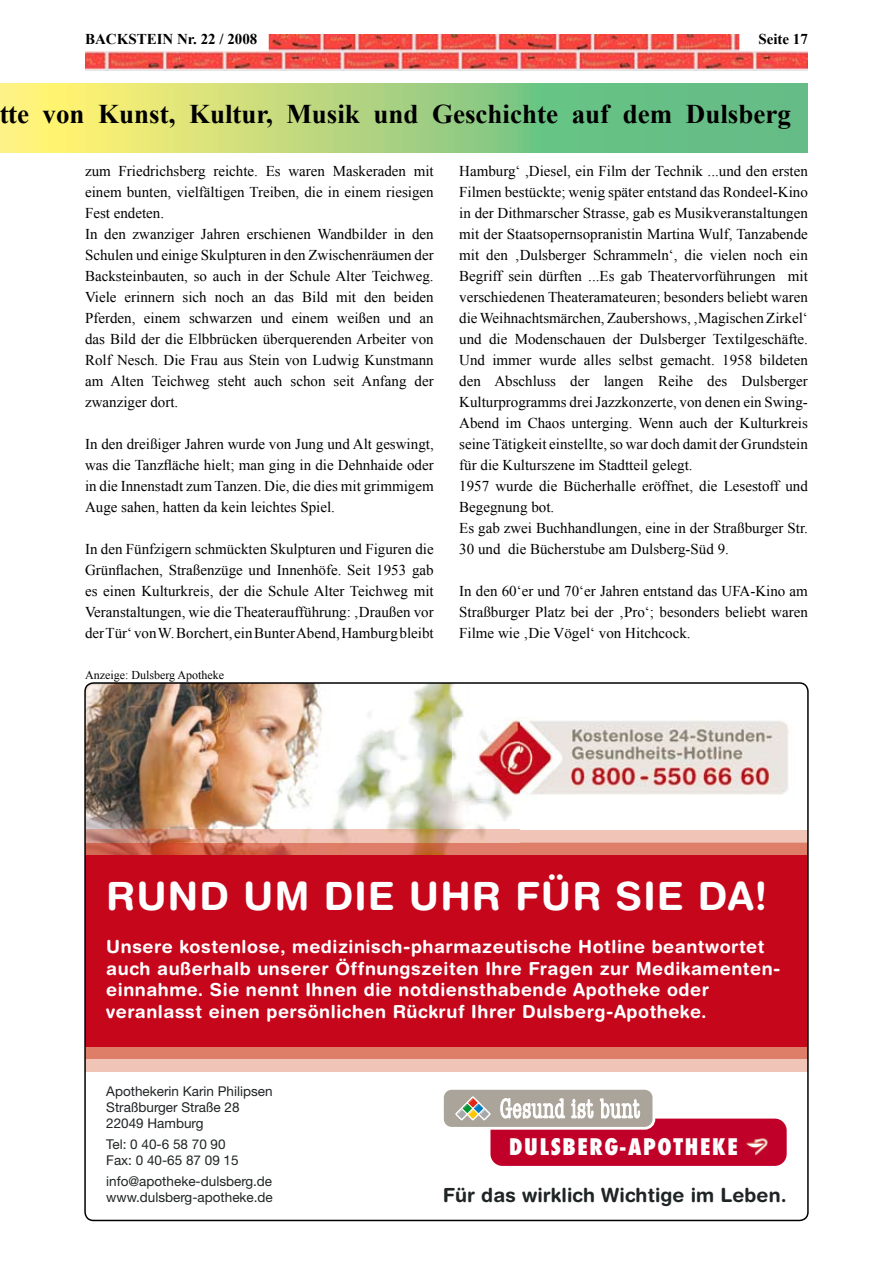
<style>
.page{position:relative;width:893px;height:1263px;background:#fff}
.page>*{position:absolute;margin:0;border:0;box-sizing:border-box;transform-origin:0 0}
.t1{font:700 39px "Helvetica Rounded LT";letter-spacing:.03em;color:#fff}
.t2{font:700 27px "Times New Roman";color:#000}
.t3{font:800 condensed 25.2px "Futura EF";letter-spacing:.07em;color:#fff}
.t4{font:700 19.5px "Helvetica Rounded LT";letter-spacing:.005em;color:#1f2424}
.t5{font:700 18px/21.6px "Helvetica Rounded LT";letter-spacing:.03em;color:#fff}
.t6{font:15px/21px "Times New Roman";color:#000;text-align:justify}
.t7{font:700 15px "Times New Roman";color:#000}
.t8{font:13.5px/16.2px "Helvetica Neue LT Std";color:#1f2424}
.t9{font:12px "Times New Roman";color:#000}
</style>
<div class="page">
<img style="left:85px;top:34px;width:723px;height:36px">
<div style="left:739px;top:29px;width:73px;height:22px;background:#fff"></div>
<div style="left:80px;top:30px;width:189px;height:21px;background:#fff"></div>
<div style="left:490px;top:1118px;width:297px;height:48px;background:#c1002a;border-radius:12px"></div>
<div style="left:442px;top:1088px;width:212px;height:40px;background:#aaa49a;border-radius:9px"></div>
<div style="left:441px;top:1087px;width:214px;height:43px;border:3px solid #fff;border-radius:9px"></div>
<svg style="left:600px;top:1098px;width:40px;height:21px"></svg>
<svg style="left:500px;top:1098px;width:65px;height:21px"></svg>
<svg style="left:571px;top:1098px;width:23px;height:21px"></svg>
<svg style="left:455px;top:1096px;width:36px;height:24px"></svg>
<img style="left:746px;top:1138px;width:22px;height:18px">
<img style="left:87px;top:685px;width:433px;height:145px">
<img style="left:453px;top:717px;width:336px;height:83px">
<div style="left:85px;top:1046px;width:723px;height:13px;background:#df7e68"></div>
<div style="left:85px;top:1059px;width:723px;height:13px;background:#f0c5b7"></div>
<div style="left:520px;top:842px;width:288px;height:13px;background:#df7e68"></div>
<img style="left:87px;top:830px;width:433px;height:25px">
<div style="left:520px;top:830px;width:288px;height:12px;background:#f0c5b7"></div>
<img style="left:85px;top:842px;width:435px;height:1px">
<div style="left:85px;top:855px;width:723px;height:191px;background:#c6061b"></div>
<svg style="left:0;top:84px;width:807px;height:69px;background:#a6d37f"></svg>
<p class="t7" style="left:85px;top:29px;width:174px">BACKSTEIN Nr. 22 / 2008</p>
<p class="t7" style="left:758px;top:29px;width:51px">Seite 17</p>
<h2 class="t2" style="left:-1px;top:95px;width:793px">tte von Kunst, Kultur, Musik und Geschichte auf dem Dulsberg</h2>
<p class="t6" style="left:85px;top:160px;width:350px;text-align:left">zum Friedrichsberg reichte. Es waren Maskeraden mit einem bunten, vielfältigen Treiben, die in einem riesigen Fest endeten.<br>In den zwanziger Jahren erschienen Wandbilder in den Schulen und einige Skulpturen in den Zwischenräumen der Backsteinbauten, so auch in der Schule Alter Teichweg.<br>Viele erinnern sich noch an das Bild mit den beiden Pferden, einem schwarzen und einem weißen und an das Bild der die Elbbrücken überquerenden Arbeiter von Rolf Nesch. Die Frau aus Stein von Ludwig Kunstmann am Alten Teichweg steht auch schon seit Anfang der zwanziger dort.</p>
<p class="t6" style="left:85px;top:433px;width:350px">In den dreißiger Jahren wurde von Jung und Alt geswingt, was die Tanzfläche hielt; man ging in die Dehnhaide oder in die Innenstadt zum Tanzen. Die, die dies mit grimmigem Auge sahen, hatten da kein leichtes Spiel.</p>
<p class="t6" style="left:85px;top:538px;width:350px">In den Fünfzigern schmückten Skulpturen und Figuren die Grünflachen, Straßenzüge und Innenhöfe. Seit 1953 gab es einen Kulturkreis, der die Schule Alter Teichweg mit Veranstaltungen, wie die Theateraufführung: ‚Draußen vor der Tür‘ von W. Borchert, ein Bunter Abend, Hamburg bleibt</p>
<p class="t6" style="left:459px;top:160px;width:350px;text-align:left">Hamburg‘ ,Diesel, ein Film der Technik ...und den ersten Filmen bestückte; wenig später entstand das Rondeel-Kino in der Dithmarscher Strasse, gab es Musikveranstaltungen mit der Staatsopernsopranistin Martina Wulf, Tanzabende mit den ‚Dulsberger Schrammeln‘, die vielen noch ein Begriff sein dürften ...Es gab Theatervorführungen mit verschiedenen Theateramateuren; besonders beliebt waren die Weihnachtsmärchen, Zaubershows, ‚Magischen Zirkel‘ und die Modenschauen der Dulsberger Textilgeschäfte.<br>Und immer wurde alles selbst gemacht. 1958 bildeten den Abschluss der langen Reihe des Dulsberger Kulturprogramms drei Jazzkonzerte, von denen ein Swing-Abend im Chaos unterging. Wenn auch der Kulturkreis seine Tätigkeit einstellte, so war doch damit der Grundstein für die Kulturszene im Stadtteil gelegt.<br>1957 wurde die Bücherhalle eröffnet, die Lesestoff und Begegnung bot.<br>Es gab zwei Buchhandlungen, eine in der Straßburger Str.<br>30 und die Bücherstube am Dulsberg-Süd 9.</p>
<p class="t6" style="left:459px;top:580px;width:350px">In den 60‘er und 70‘er Jahren entstand das UFA-Kino am Straßburger Platz bei der ‚Pro‘; besonders beliebt waren Filme wie ‚Die Vögel‘ von Hitchcock.</p>
<p class="t9" style="left:85px;top:666px;width:141px">Anzeige: Dulsberg Apotheke</p>
<h1 class="t1" style="left:106px;top:872px;width:662px">RUND UM DIE UHR FÜR SIE DA!</h1>
<p class="t5" style="left:106px;top:935px;width:676px">Unsere kostenlose, medizinisch-pharmazeutische Hotline beantwortet auch außerhalb unserer Öffnungszeiten Ihre Fragen zur Medikamenten&shy;einnahme. Sie nennt Ihnen die notdiensthabende Apotheke oder veranlasst einen persönlichen Rückruf Ihrer Dulsberg-Apotheke.</p>
<p class="t8" style="left:106px;top:1083px;width:168px">Apothekerin Karin Philipsen<br>Straßburger Straße 28<br>22049 Hamburg</p>
<p class="t8" style="left:106px;top:1136px;width:134px">Tel: 0 40-6 58 70 90<br>Fax: 0 40-65 87 09 15</p>
<p class="t8" style="left:106px;top:1172px;width:168px">info@apotheke-dulsberg.de www.dulsberg-apotheke.de</p>
<h3 class="t4" style="left:443px;top:1183px;width:345px">Für das wirklich Wichtige im Leben.</h3>
<h3 class="t3" style="left:509px;top:1133px;width:230px">DULSBERG-APOTHEKE</h3>
</div>
